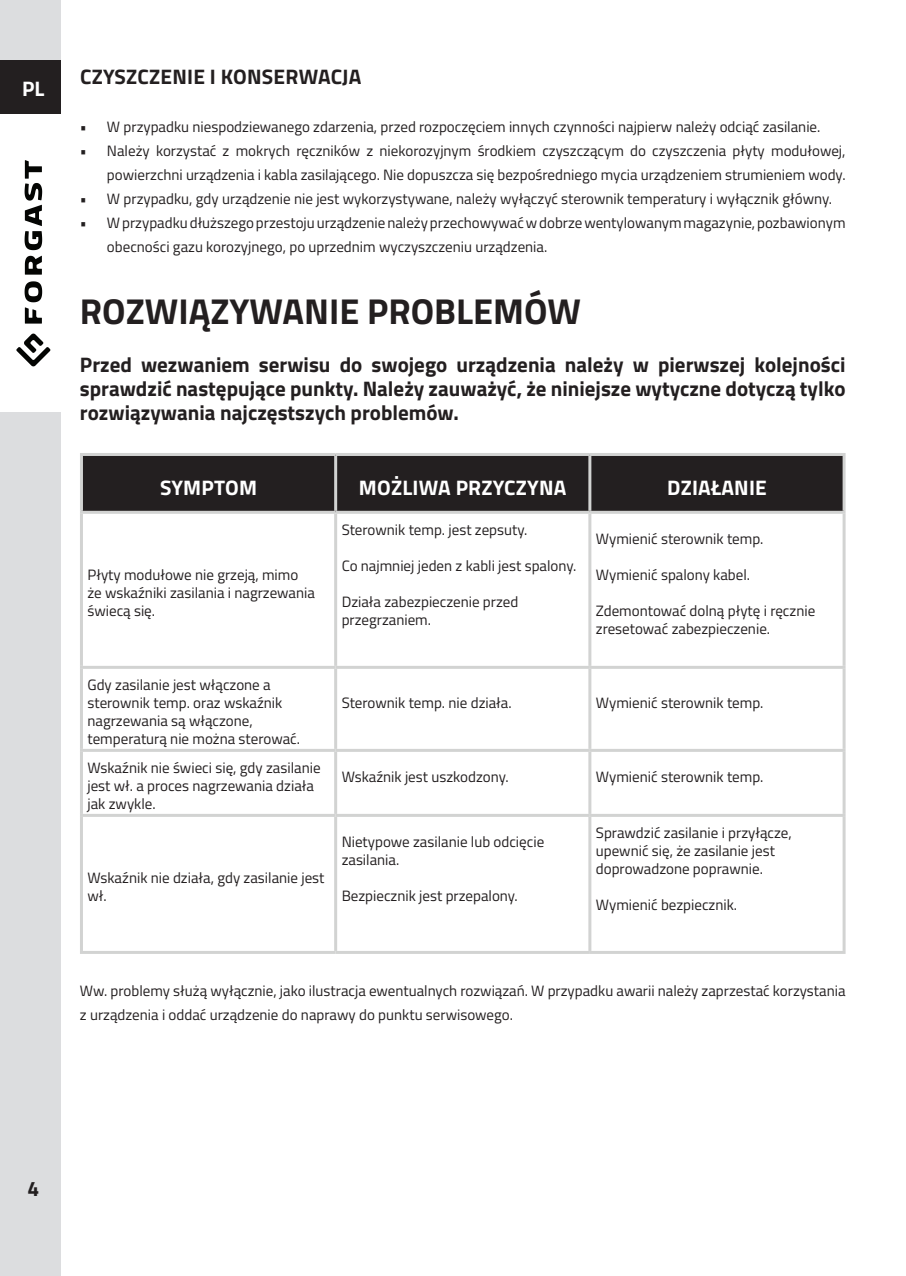
<style>
.page{position:relative;width:906px;height:1276px;background:#fff}
.page>*{position:absolute;margin:0;border:0;box-sizing:border-box;transform-origin:0 0}
.t1{font:700 36px "Titillium Web";color:#231f20}
.t2{font:700 21px/24px "Titillium Web";color:#231f20;text-align:justify}
.t3{font:700 21px "Titillium Web";letter-spacing:.01em;color:#fff}
.t4{font:15px/18px "Titillium Web";color:#231f20}
</style>
<div class="page">
<div style="left:0;top:0;width:60px;height:1276px;background:#dcdddf"></div>
<div style="left:0;top:60px;width:60px;height:54px;background:#231f20"></div>
<div style="left:0;top:114px;width:60px;height:298px;background:#fff"></div>
<svg style="left:16px;top:333px;width:35px;height:34px"></svg>
<svg style="left:25px;top:281px;width:17px;height:42px"></svg>
<svg style="left:25px;top:256px;width:17px;height:19px"></svg>
<svg style="left:25px;top:160px;width:17px;height:90px"></svg>
<div style="left:83px;top:456px;width:759px;height:55px;background:#231f20"></div>
<hr style="left:80px;top:453px;width:256px;height:3px;background:#d2d3d2">
<hr style="left:80px;top:456px;width:3px;height:55px;background:#d2d3d2">
<hr style="left:336px;top:453px;width:254px;height:3px;background:#d2d3d2">
<hr style="left:334px;top:456px;width:3px;height:55px;background:#d2d3d2">
<hr style="left:590px;top:453px;width:255px;height:3px;background:#d2d3d2">
<hr style="left:588px;top:456px;width:3px;height:55px;background:#d2d3d2">
<hr style="left:842px;top:456px;width:3px;height:55px;background:#d2d3d2">
<hr style="left:80px;top:511px;width:256px;height:3px;background:#d2d3d2">
<hr style="left:80px;top:514px;width:3px;height:152px;background:#d2d3d2">
<hr style="left:336px;top:511px;width:254px;height:3px;background:#d2d3d2">
<hr style="left:334px;top:514px;width:3px;height:152px;background:#d2d3d2">
<hr style="left:590px;top:511px;width:255px;height:3px;background:#d2d3d2">
<hr style="left:588px;top:514px;width:3px;height:152px;background:#d2d3d2">
<hr style="left:842px;top:514px;width:3px;height:152px;background:#d2d3d2">
<hr style="left:80px;top:666px;width:256px;height:3px;background:#d2d3d2">
<hr style="left:80px;top:669px;width:3px;height:80px;background:#d2d3d2">
<hr style="left:336px;top:666px;width:254px;height:3px;background:#d2d3d2">
<hr style="left:334px;top:669px;width:3px;height:80px;background:#d2d3d2">
<hr style="left:590px;top:666px;width:255px;height:3px;background:#d2d3d2">
<hr style="left:588px;top:669px;width:3px;height:80px;background:#d2d3d2">
<hr style="left:842px;top:669px;width:3px;height:80px;background:#d2d3d2">
<hr style="left:80px;top:749px;width:256px;height:3px;background:#d2d3d2">
<hr style="left:80px;top:752px;width:3px;height:62px;background:#d2d3d2">
<hr style="left:336px;top:749px;width:254px;height:3px;background:#d2d3d2">
<hr style="left:334px;top:752px;width:3px;height:62px;background:#d2d3d2">
<hr style="left:590px;top:749px;width:255px;height:3px;background:#d2d3d2">
<hr style="left:588px;top:752px;width:3px;height:62px;background:#d2d3d2">
<hr style="left:842px;top:752px;width:3px;height:62px;background:#d2d3d2">
<hr style="left:80px;top:814px;width:256px;height:3px;background:#d2d3d2">
<hr style="left:80px;top:817px;width:3px;height:134px;background:#d2d3d2">
<hr style="left:336px;top:814px;width:254px;height:3px;background:#d2d3d2">
<hr style="left:334px;top:817px;width:3px;height:134px;background:#d2d3d2">
<hr style="left:590px;top:814px;width:255px;height:3px;background:#d2d3d2">
<hr style="left:588px;top:817px;width:3px;height:134px;background:#d2d3d2">
<hr style="left:842px;top:817px;width:3px;height:134px;background:#d2d3d2">
<hr style="left:80px;top:951px;width:256px;height:3px;background:#d2d3d2">
<hr style="left:336px;top:951px;width:254px;height:3px;background:#d2d3d2">
<hr style="left:590px;top:951px;width:255px;height:3px;background:#d2d3d2">
<h2 class="t3" style="left:22px;top:72px;width:24px">PL</h2>
<h2 class="t2" style="left:80px;top:64px;width:283px">CZYSZCZENIE I KONSERWACJA</h2>
<p class="t4" style="left:80px;top:117px;width:742px">• W przypadku niespodziewanego zdarzenia, przed rozpoczęciem innych czynności najpierw należy odciąć zasilanie.</p>
<p class="t4" style="left:80px;top:138px;width:767px;line-height:24px;text-align:right">• Należy korzystać z mokrych ręczników z niekorozyjnym środkiem czyszczącym do czyszczenia płyty modułowej, powierzchni urządzenia i kabla zasilającego. Nie dopuszcza się bezpośredniego mycia urządzeniem strumieniem wody.</p>
<p class="t4" style="left:80px;top:189px;width:753px">• W przypadku, gdy urządzenie nie jest wykorzystywane, należy wyłączyć sterownik temperatury i wyłącznik główny.</p>
<p class="t4" style="left:107px;top:210px;width:740px;line-height:24px;text-indent:-27px">• W przypadku dłuższego przestoju urządzenie należy przechowywać w dobrze wentylowanym magazynie, pozbawionym obecności gazu korozyjnego, po uprzednim wyczyszczeniu urządzenia.</p>
<h1 class="t1" style="left:80px;top:284px;width:502px">ROZWIĄZYWANIE PROBLEMÓW</h1>
<h2 class="t2" style="left:80px;top:352px;width:767px">Przed wezwaniem serwisu do swojego urządzenia należy w pierwszej kolejności sprawdzić następujące punkty. Należy zauważyć, że niniejsze wytyczne dotyczą tylko rozwiązywania najczęstszych problemów.</h2>
<h2 class="t3" style="left:160px;top:472px;width:99px">SYMPTOM</h2>
<h2 class="t3" style="left:359px;top:472px;width:209px">MOŻLIWA PRZYCZYNA</h2>
<h2 class="t3" style="left:667px;top:472px;width:101px">DZIAŁANIE</h2>
<p class="t4" style="left:87px;top:565px;width:229px">Płyty modułowe nie grzeją, mimo że wskaźniki zasilania i nagrzewania świecą się.</p>
<p class="t4" style="left:87px;top:675px;width:214px">Gdy zasilanie jest włączone a sterownik temp. oraz wskaźnik nagrzewania są włączone, temperaturą nie można sterować.</p>
<p class="t4" style="left:342px;top:520px;width:187px">Sterownik temp. jest zepsuty.</p>
<p class="t4" style="left:342px;top:556px;width:236px">Co najmniej jeden z kabli jest spalony.</p>
<p class="t4" style="left:342px;top:592px;width:178px">Działa zabezpieczenie przed przegrzaniem.</p>
<p class="t4" style="left:596px;top:529px;width:169px">Wymienić sterownik temp.</p>
<p class="t4" style="left:596px;top:565px;width:156px">Wymienić spalony kabel.</p>
<p class="t4" style="left:596px;top:601px;width:221px">Zdemontować dolną płytę i ręcznie zresetować zabezpieczenie.</p>
<p class="t4" style="left:342px;top:693px;width:171px">Sterownik temp. nie działa.</p>
<p class="t4" style="left:596px;top:693px;width:169px">Wymienić sterownik temp.</p>
<p class="t4" style="left:87px;top:758px;width:235px">Wskaźnik nie świeci się, gdy zasilanie jest wł. a proces nagrzewania działa jak zwykle.</p>
<p class="t4" style="left:342px;top:767px;width:168px">Wskaźnik jest uszkodzony.</p>
<p class="t4" style="left:596px;top:767px;width:169px">Wymienić sterownik temp.</p>
<p class="t4" style="left:87px;top:868px;width:239px">Wskaźnik nie działa, gdy zasilanie jest wł.</p>
<p class="t4" style="left:342px;top:832px;width:204px">Nietypowe zasilanie lub odcięcie zasilania.</p>
<p class="t4" style="left:342px;top:886px;width:178px">Bezpiecznik jest przepalony.</p>
<p class="t4" style="left:596px;top:823px;width:197px">Sprawdzić zasilanie i przyłącze, upewnić się, że zasilanie jest doprowadzone poprawnie.</p>
<p class="t4" style="left:596px;top:895px;width:143px">Wymienić bezpiecznik.</p>
<p class="t4" style="left:80px;top:978px;width:767px;line-height:24px">Ww. problemy służą wyłącznie, jako ilustracja ewentualnych rozwiązań. W przypadku awarii należy zaprzestać korzystania z urządzenia i oddać urządzenie do naprawy do punktu serwisowego.</p>
<h2 class="t2" style="left:27px;top:1175px;width:13px">4</h2>
</div>
